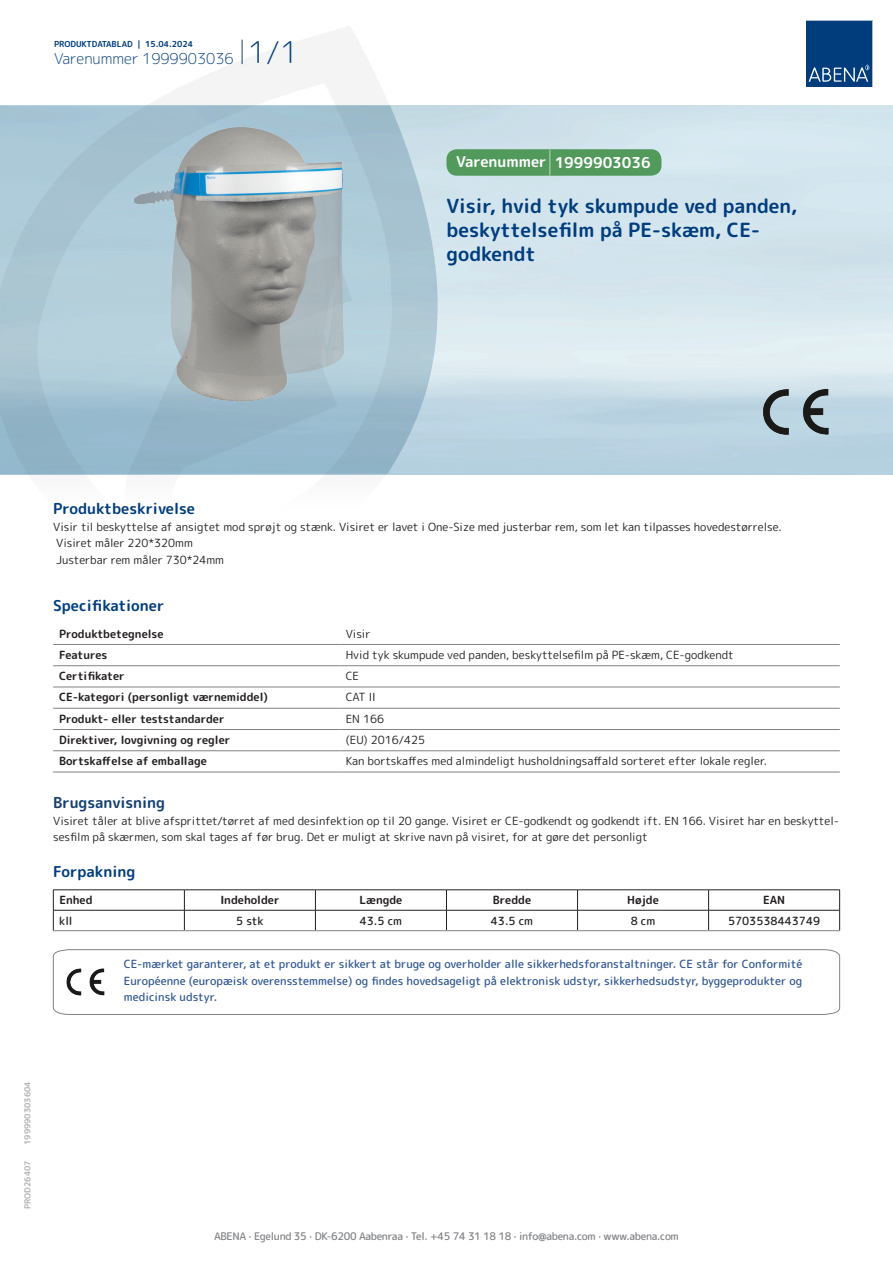
<style>
.page{position:relative;width:893px;height:1263px;background:#fff}
.page>*{position:absolute;margin:0;border:0;box-sizing:border-box;transform-origin:0 0}
.t1{font:700 19.5px/24px "Rounded Mplus 1 c";color:#013d7d}
.t2{font:700 15px "Rounded Mplus 1 c";color:#013d7d}
.t3{font:300 15px "Rounded Mplus 1 c";color:#013d7d}
.t4{font:700 15px "Rounded Mplus 1 c";color:#fff}
.t5{font:700 15px "Rounded Mplus 1 c";color:#153f74}
.t6{font:11.25px/16.5px "Rounded Mplus 1 c";color:#231f20}
.t7{font:500 11.25px/16.5px "Rounded Mplus 1 c";color:#305691;text-align:justify}
.t8{font:700 11.25px "Rounded Mplus 1 c";color:#231f20}
.t9{font:500 11.25px "Rounded Mplus 1 c";color:#231f20}
.t10{font:500 10.5px "Rounded Mplus 1 c";letter-spacing:-.03em;color:#808285}
.t11{font:700 8.25px "Rounded Mplus 1 c";color:#013d7d}
.t12{font:700 8.25px "Rounded Mplus 1 c";color:#b2b3b7}
.s1{font-size:30px}
.s2{font-size:25.5px}
</style>
<div class="page">
<svg style="left:0;top:26px;width:439px;height:449px"></svg>
<svg style="left:0;top:106px;width:438px;height:368px;background:#a6c4d3"></svg>
<svg style="left:242px;top:40px;width:1px;height:24px"></svg>
<svg style="left:806px;top:20px;width:67px;height:67px;background:#144b86"></svg>
<img style="left:134px;top:127px;width:210px;height:275px">
<hr style="left:53px;top:644px;width:287px;height:1px;background:#808285">
<hr style="left:340px;top:644px;width:500px;height:1px;background:#808285">
<hr style="left:53px;top:665px;width:287px;height:1px;background:#808285">
<hr style="left:340px;top:665px;width:500px;height:1px;background:#808285">
<hr style="left:53px;top:687px;width:287px;height:1px;background:#808285">
<hr style="left:340px;top:687px;width:500px;height:1px;background:#808285">
<hr style="left:53px;top:708px;width:287px;height:1px;background:#808285">
<hr style="left:340px;top:708px;width:500px;height:1px;background:#808285">
<hr style="left:53px;top:729px;width:287px;height:1px;background:#808285">
<hr style="left:340px;top:729px;width:500px;height:1px;background:#808285">
<hr style="left:53px;top:750px;width:287px;height:1px;background:#808285">
<hr style="left:340px;top:750px;width:500px;height:1px;background:#808285">
<hr style="left:53px;top:772px;width:287px;height:1px;background:#808285">
<hr style="left:340px;top:772px;width:500px;height:1px;background:#808285">
<hr style="left:53px;top:889px;width:131px;height:1px;background:#231f20">
<hr style="left:184px;top:889px;width:131px;height:1px;background:#231f20">
<hr style="left:315px;top:889px;width:131px;height:1px;background:#231f20">
<hr style="left:446px;top:889px;width:131px;height:1px;background:#231f20">
<hr style="left:577px;top:889px;width:132px;height:1px;background:#231f20">
<hr style="left:709px;top:889px;width:131px;height:1px;background:#231f20">
<hr style="left:53px;top:910px;width:131px;height:1px;background:#231f20">
<svg style="left:53px;top:890px;width:1px;height:40px"></svg>
<hr style="left:184px;top:910px;width:131px;height:1px;background:#231f20">
<svg style="left:184px;top:890px;width:1px;height:40px"></svg>
<hr style="left:315px;top:910px;width:131px;height:1px;background:#231f20">
<svg style="left:315px;top:890px;width:1px;height:40px"></svg>
<hr style="left:446px;top:910px;width:131px;height:1px;background:#231f20">
<svg style="left:446px;top:890px;width:1px;height:40px"></svg>
<hr style="left:577px;top:910px;width:132px;height:1px;background:#231f20">
<svg style="left:577px;top:890px;width:1px;height:40px"></svg>
<hr style="left:709px;top:910px;width:131px;height:1px;background:#231f20">
<svg style="left:708px;top:890px;width:1px;height:40px"></svg>
<svg style="left:839px;top:890px;width:1px;height:40px"></svg>
<hr style="left:53px;top:930px;width:131px;height:1px;background:#808285">
<hr style="left:184px;top:930px;width:131px;height:1px;background:#808285">
<hr style="left:315px;top:930px;width:131px;height:1px;background:#808285">
<hr style="left:446px;top:930px;width:131px;height:1px;background:#808285">
<hr style="left:577px;top:930px;width:132px;height:1px;background:#808285">
<hr style="left:709px;top:930px;width:131px;height:1px;background:#808285">
<svg style="left:53px;top:949px;width:787px;height:66px"></svg>
<img style="left:757px;top:373px;width:82px;height:77px">
<div style="left:446px;top:149px;width:215px;height:27px;background:#52995c;border-radius:10px"></div>
<p class="t11" style="left:54px;top:38px;width:141px">PRODUKTDATABLAD | 15.04.2024</p>
<h2 class="t3" style="left:54px;top:48px;width:246px">Varenummer 1999903036 <span class="s1">1/1</span></h2>
<h2 class="t4" style="left:456px;top:152px;width:196px">Varenummer <span class="s2">|</span> 1999903036</h2>
<h1 class="t1" style="left:446px;top:194px;width:352px">Visir, hvid tyk skumpude ved panden, beskyttelsefilm på PE-skæm, CE&shy;godkendt</h1>
<h2 class="t2" style="left:53px;top:498px;width:143px">Produktbeskrivelse</h2>
<p class="t6" style="left:53px;top:518px;width:730px">Visir til beskyttelse af ansigtet mod sprøjt og stænk. Visiret er lavet i One-Size med justerbar rem, som let kan tilpasses hovedestørrelse.<br>Visiret måler 220*320mm<br>Justerbar rem måler 730*24mm</p>
<h2 class="t2" style="left:53px;top:595px;width:113px">Specifikationer</h2>
<p class="t8" style="left:59px;top:625px;width:106px">Produktbetegnelse</p>
<p class="t6" style="left:346px;top:625px;width:26px">Visir</p>
<p class="t8" style="left:59px;top:647px;width:50px">Features</p>
<p class="t6" style="left:346px;top:646px;width:390px">Hvid tyk skumpude ved panden, beskyttelsefilm på PE-skæm, CE-godkendt</p>
<p class="t8" style="left:59px;top:668px;width:67px">Certifikater</p>
<p class="t6" style="left:346px;top:668px;width:15px">CE</p>
<p class="t8" style="left:59px;top:689px;width:210px">CE-kategori (personligt værnemiddel)</p>
<p class="t6" style="left:346px;top:689px;width:32px">CAT II</p>
<p class="t8" style="left:59px;top:711px;width:167px">Produkt- eller teststandarder</p>
<p class="t6" style="left:346px;top:710px;width:40px">EN 166</p>
<p class="t8" style="left:59px;top:732px;width:173px">Direktiver, lovgivning og regler</p>
<p class="t6" style="left:346px;top:732px;width:81px">(EU) 2016/425</p>
<p class="t8" style="left:59px;top:753px;width:149px">Bortskaffelse af emballage</p>
<p class="t6" style="left:346px;top:753px;width:423px">Kan bortskaffes med almindeligt husholdningsaffald sorteret efter lokale regler.</p>
<h2 class="t5" style="left:53px;top:792px;width:113px">Brugsanvisning</h2>
<p class="t6" style="left:53px;top:812px;width:787px">Visiret tåler at blive afsprittet/tørret af med desinfektion op til 20 gange. Visiret er CE-godkendt og godkendt ift. EN 166. Visiret har en beskyttel&shy;sesfilm på skærmen, som skal tages af før brug. Det er muligt at skrive navn på visiret, for at gøre det personligt</p>
<h2 class="t2" style="left:53px;top:861px;width:84px">Forpakning</h2>
<p class="t8" style="left:59px;top:892px;width:35px">Enhed</p>
<p class="t8" style="left:220px;top:892px;width:61px">Indeholder</p>
<p class="t8" style="left:359px;top:892px;width:44px">Længde</p>
<p class="t8" style="left:493px;top:892px;width:40px">Bredde</p>
<p class="t8" style="left:627px;top:892px;width:33px">Højde</p>
<p class="t8" style="left:763px;top:892px;width:24px">EAN</p>
<p class="t9" style="left:59px;top:912px;width:15px">kll</p>
<p class="t9" style="left:236px;top:912px;width:29px">5 stk</p>
<p class="t9" style="left:360px;top:912px;width:44px">43.5 cm</p>
<p class="t9" style="left:491px;top:912px;width:44px">43.5 cm</p>
<p class="t9" style="left:631px;top:912px;width:26px">8 cm</p>
<p class="t9" style="left:728px;top:912px;width:94px">5703538443749</p>
<p class="t7" style="left:124px;top:956px;width:680px">CE-mærket garanterer, at et produkt er sikkert at bruge og overholder alle sikkerhedsforanstaltninger. CE står for Conformité Européenne (europæisk overensstemmelse) og findes hovedsageligt på elektronisk udstyr, sikkerhedsudstyr, byggeprodukter og medicinsk udstyr.</p>
<p class="t12" style="left:22px;top:1145px;width:65px;rotate:-90deg">199990303604</p>
<p class="t12" style="left:22px;top:1209px;width:50px;rotate:-90deg">PROD26407</p>
<p class="t10" style="left:214px;top:1229px;width:466px">ABENA · Egelund 35 · DK-6200 Aabenraa · Tel. +45 74 31 18 18 · info@abena.com · www.abena.com</p>
</div>
